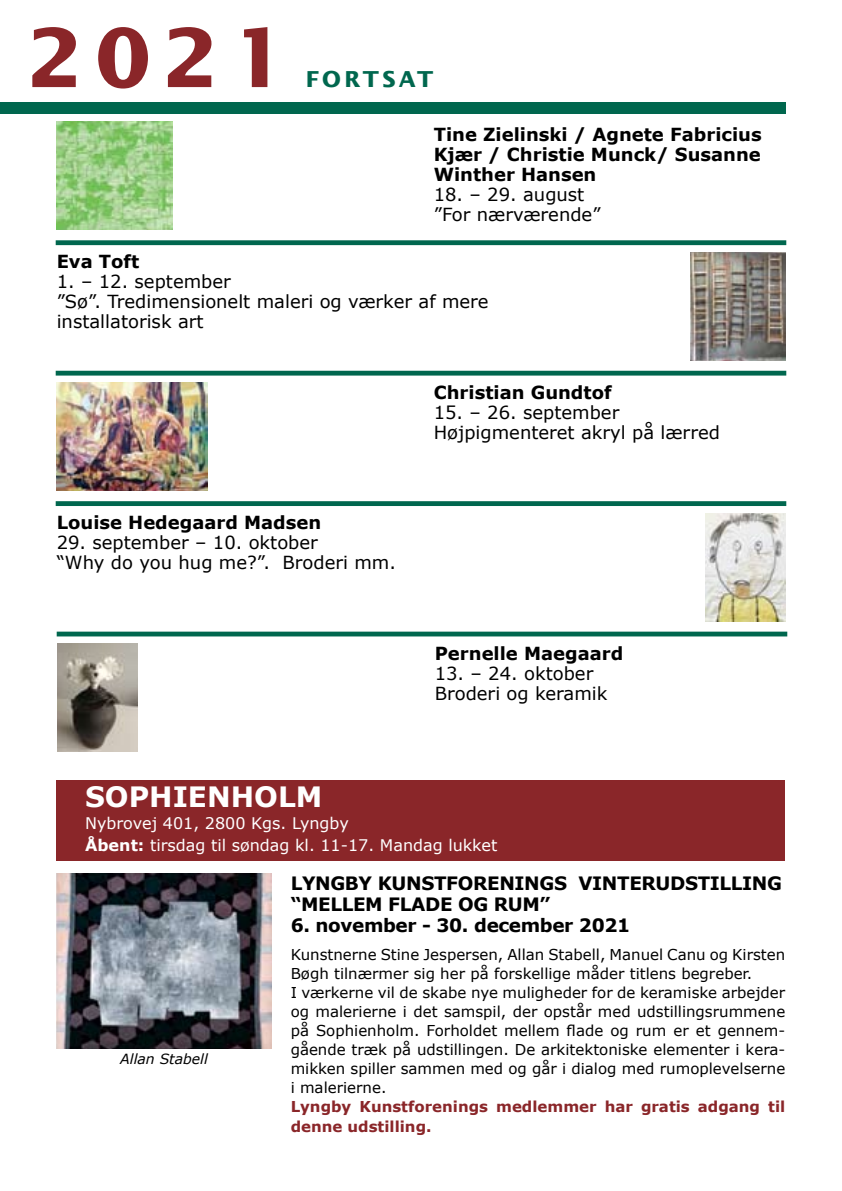
<style>
.page{position:relative;width:842px;height:1191px;background:#fff}
.page>*{position:absolute;margin:0;border:0;box-sizing:border-box;transform-origin:0 0}
.t1{font:700 81px "Lucida Sans";color:#8a2629}
.t2{font:700 28px "Verdana";color:#fff}
.t3{font:700 22px "Lucida Sans";letter-spacing:.15em;color:#00674e}
.t4{font:700 18.4px/21px "Verdana";letter-spacing:-.02em;color:#000}
.t5{font:18px/20px "Verdana";color:#000}
.t6{font:700 18px/20px "Verdana";color:#000;text-align:justify}
.t7{font:16px/22px "Verdana";color:#fff}
.t8{font:15px/19px "Verdana";color:#000}
.t9{font:700 15px/20px "Verdana";color:#8a2629}
.t10{font:italic 14px "Verdana";color:#000}
.s1{font-weight:700}
</style>
<div class="page">
<div style="left:0;top:102px;width:785px;height:11px;background:#00674e"></div>
<img style="left:57px;top:122px;width:116px;height:108px">
<img style="left:691px;top:252px;width:94px;height:108px">
<img style="left:57px;top:383px;width:151px;height:107px">
<img style="left:706px;top:513px;width:79px;height:108px">
<svg style="left:56px;top:240px;width:730px;height:5px;background:#0f7058"></svg>
<hr style="left:56px;top:371px;width:730px;height:4px;background:#00674e">
<svg style="left:56px;top:501px;width:730px;height:5px;background:#096c54"></svg>
<div style="left:57px;top:780px;width:728px;height:81px;background:#8a2629"></div>
<img style="left:57px;top:873px;width:214px;height:175px">
<img style="left:58px;top:643px;width:79px;height:108px">
<svg style="left:57px;top:631px;width:730px;height:5px;background:#207a64"></svg>
<h1 class="t1" style="left:27px;top:9px;width:260px">2021</h1>
<h3 class="t3" style="left:306px;top:66px;width:129px">FORTSAT</h3>
<p class="t6" style="left:434px;top:123px;width:329px">Tine Zielinski / Agnete Fabricius Kjær / Christie Munck/ Susanne Winther Hansen</p>
<p class="t5" style="left:434px;top:183px;width:168px">18. – 29. august ”For nærværende”</p>
<p class="t6" style="left:57px;top:251px;width:84px">Eva Toft</p>
<p class="t5" style="left:57px;top:271px;width:433px">1. – 12. september<br>”Sø”. Tredimensionelt maleri og værker af mere installatorisk art</p>
<p class="t6" style="left:57px;top:512px;width:266px">Louise Hedegaard Madsen</p>
<p class="t5" style="left:57px;top:532px;width:341px">29. september – 10. oktober<br>“Why do you hug me?”. Broderi mm.</p>
<p class="t6" style="left:434px;top:382px;width:179px">Christian Gundtof</p>
<p class="t5" style="left:434px;top:402px;width:288px">15. – 26. september<br>Højpigmenteret akryl på lærred</p>
<p class="t6" style="left:435px;top:642px;width:190px">Pernelle Maegaard</p>
<p class="t5" style="left:435px;top:662px;width:174px">13. – 24. oktober<br>Broderi og keramik</p>
<h2 class="t2" style="left:85px;top:779px;width:239px">SOPHIENHOLM</h2>
<p class="t7" style="left:85px;top:811px;width:414px">Nybrovej 401, 2800 Kgs. Lyngby<br><span class="s1">Åbent:</span> tirsdag til søndag kl. 11-17. Mandag lukket</p>
<p class="t10" style="left:120px;top:1049px;width:89px">Allan Stabell</p>
<p class="t4" style="left:291px;top:872px;width:493px">LYNGBY KUNSTFORENINGS VINTERUDSTILLING “MELLEM FLADE OG RUM”</p>
<p class="t4" style="left:291px;top:914px;width:341px">6. november - 30. december 2021</p>
<p class="t8" style="left:291px;top:944px;width:496px">Kunstnerne Stine Jespersen, Allan Stabell, Manuel Canu og Kirsten Bøgh tilnærmer sig her på forskellige måder titlens begreber.<br>I værkerne vil de skabe nye muligheder for de keramiske arbejder og malerierne i det samspil, der opstår med udstillingsrummene på Sophienholm. Forholdet mellem flade og rum er et gennem&shy;gående træk på udstillingen. De arkitektoniske elementer i kera&shy;mikken spiller sammen med og går i dialog med rumoplevelserne i malerierne.</p>
<p class="t9" style="left:291px;top:1095px;width:496px">Lyngby Kunstforenings medlemmer har gratis adgang til denne udstilling.</p>
</div>
